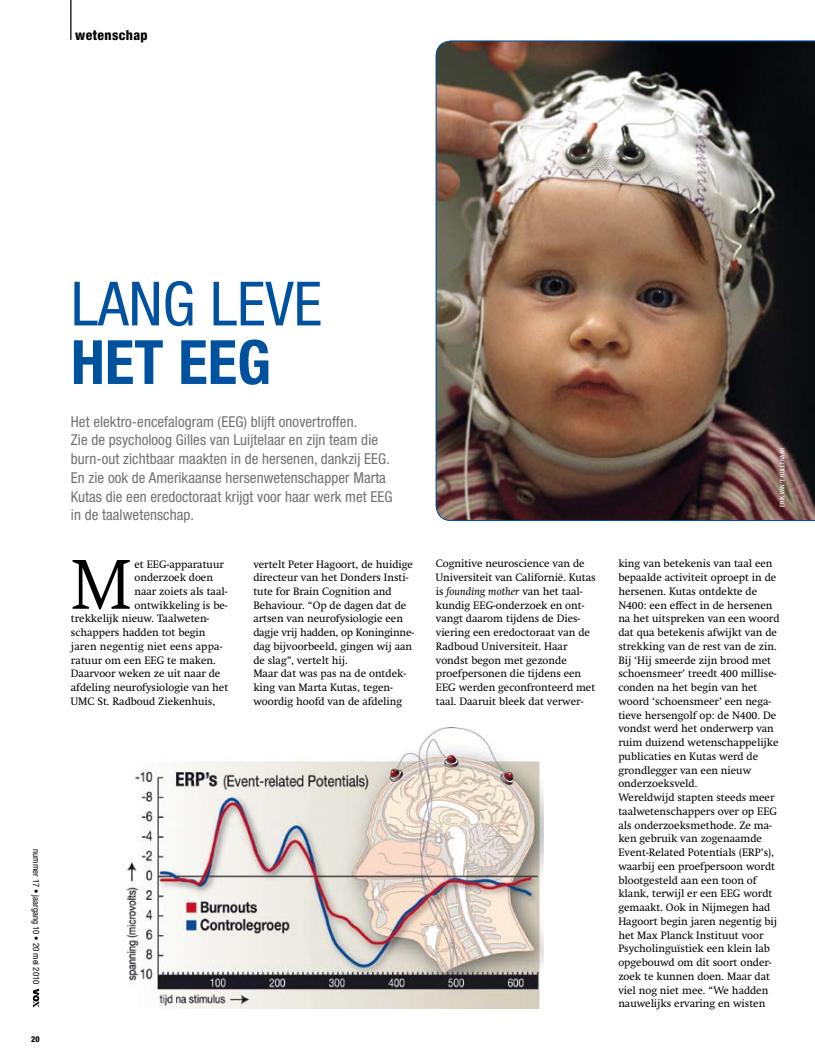
<style>
.page{position:relative;width:815px;height:1063px;background:#fff}
.page>*{position:absolute;margin:0;border:0;box-sizing:border-box;transform-origin:0 0}
.t1{font:300 69.25px "Swift";color:#000}
.t2{font:condensed 61.12px/58.5px "Helvetica Neue";color:#00519e}
.t3{font:condensed 15px/18.8px "Helvetica Neue";letter-spacing:.005em;color:#707173}
.t4{font:800 condensed 13.75px "Helvetica Neue";letter-spacing:.03em;color:#000}
.t5{font:10.62px/13.8px "Swift";color:#000}
.t6{font:condensed 8.75px "Helvetica Neue";color:#000}
.t7{font:800 condensed 8.12px "Helvetica Neue";color:#000}
.t8{font:condensed 6.25px "Helvetica Neue";letter-spacing:.02em;color:#fff}
.s1{font-weight:700}
.s2{font-style:italic}
</style>
<div class="page">
<svg style="left:33px;top:989px;width:6px;height:19px"></svg>
<hr style="left:70px;top:0;width:1px;height:40px;background:#000">
<img style="left:122px;top:727px;width:422px;height:282px">
<img style="left:436px;top:41px;width:379px;height:480px">
<p class="t4" style="left:75px;top:27px;width:74px">wetenschap</p>
<p class="t6" style="left:41px;top:849px;width:136px;rotate:90deg">nummer 17 • jaargang 10 • 20 mei 2010</p>
<p class="t7" style="left:31px;top:1034px;width:10px">20</p>
<p class="t2" style="left:71px;top:274px;width:253px">LANG LEVE<br><span class="s1">HET EEG</span></p>
<p class="t3" style="left:71px;top:412px;width:323px">Het elektro-encefalogram (EEG) blijft onovertroffen.<br>Zie de psycholoog Gilles van Luijtelaar en zijn team die burn-out zichtbaar maakten in de hersenen, dankzij EEG.<br>En zie ook de Amerikaanse hersenwetenschapper Marta Kutas die een eredoctoraat krijgt voor haar werk met EEG in de taalwetenschap.</p>
<p class="t8" style="left:779px;top:507px;width:60px;rotate:-90deg">erik van ‘t hullenaar</p>
<p class="t1" style="left:71px;top:545px;width:62px">M</p>
<p class="t5" style="left:134px;top:557px;width:91px">et EEG-apparatuur</p>
<p class="t5" style="left:134px;top:571px;width:80px">onderzoek doen</p>
<p class="t5" style="left:134px;top:585px;width:94px">naar zoiets als taal-</p>
<p class="t5" style="left:134px;top:598px;width:95px">ontwikkeling is be-</p>
<p class="t5" style="left:71px;top:612px;width:140px">trekkelijk nieuw. Taalweten-</p>
<p class="t5" style="left:71px;top:626px;width:136px">schappers hadden tot begin</p>
<p class="t5" style="left:71px;top:640px;width:153px">jaren negentig niet eens appa-</p>
<p class="t5" style="left:71px;top:653px;width:146px">ratuur om een EEG te maken.</p>
<p class="t5" style="left:71px;top:667px;width:151px">Daarvoor weken ze uit naar de</p>
<p class="t5" style="left:71px;top:681px;width:159px">afdeling neurofysiologie van het</p>
<p class="t5" style="left:71px;top:695px;width:146px">UMC St. Radboud Ziekenhuis,</p>
<p class="t5" style="left:253px;top:557px;width:162px">vertelt Peter Hagoort, de huidige directeur van het Donders Insti&shy;tute for Brain Cognition and<br>Behaviour. “Op de dagen dat de artsen van neurofysiologie een dagje vrij hadden, op Koninginne&shy;dag bijvoorbeeld, gingen wij aan de slag”, vertelt hij.<br>Maar dat was pas na de ontdek&shy;king van Marta Kutas, tegen&shy;woordig hoofd van de afdeling</p>
<p class="t5" style="left:436px;top:557px;width:161px">Cognitive neuroscience van de<br>Universiteit van Californië. Kutas is <span class="s2">founding mother</span> van het taal&shy;kundig EEG-onderzoek en ont&shy;vangt daarom tijdens de Dies&shy;viering een eredoctoraat van de<br>Radboud Universiteit. Haar vondst begon met gezonde proefpersonen die tijdens een<br>EEG werden geconfronteerd met taal. Daaruit bleek dat verwer-</p>
<p class="t5" style="left:618px;top:557px;width:163px">king van betekenis van taal een bepaalde activiteit oproept in de hersenen. Kutas ontdekte de<br>N400: een effect in de hersenen na het uitspreken van een woord dat qua betekenis afwijkt van de strekking van de rest van de zin.<br>Bij ‘Hij smeerde zijn brood met schoensmeer’ treedt 400 millise&shy;conden na het begin van het woord ‘schoensmeer’ een nega&shy;tieve hersengolf op: de N400. De vondst werd het onderwerp van ruim duizend wetenschappelijke publicaties en Kutas werd de grondlegger van een nieuw onderzoeksveld.<br>Wereldwijd stapten steeds meer taalwetenschappers over op EEG als onderzoeksmethode. Ze ma&shy;ken gebruik van zogenaamde<br>Event-Related Potentials (ERP’s), waarbij een proefpersoon wordt blootgesteld aan een toon of klank, terwijl er een EEG wordt gemaakt. Ook in Nijmegen had<br>Hagoort begin jaren negentig bij het Max Planck Instituut voor<br>Psycholinguïstiek een klein lab opgebouwd om dit soort onder&shy;zoek te kunnen doen. Maar dat viel nog niet mee. “We hadden nauwelijks ervaring en wisten</p>
</div>
